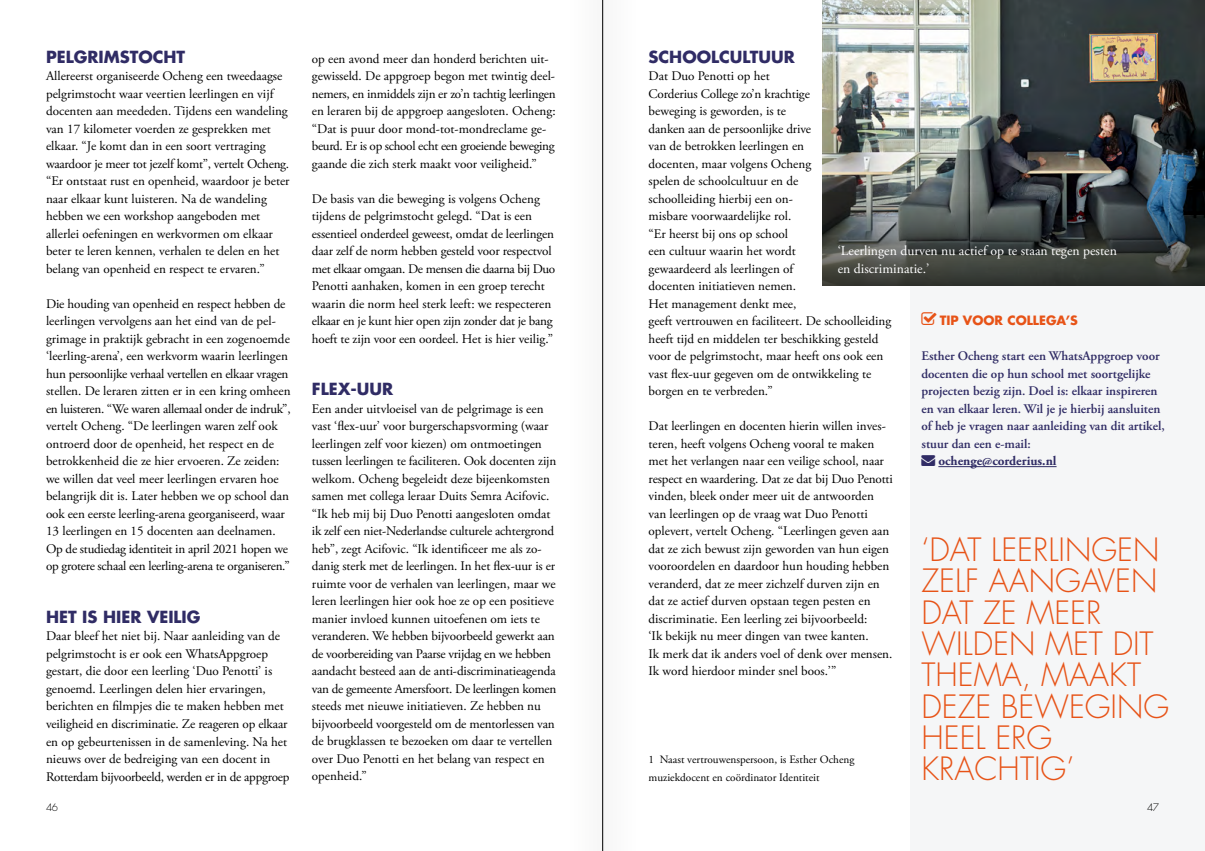
<style>
.page{position:relative;width:1205px;height:851px;background:#fff}
.page>*{position:absolute;margin:0;border:0;box-sizing:border-box;transform-origin:0 0}
.t1{font:300 31.25px/31.2px "Futura Std";color:#e75317}
.t2{font:700 16.25px "Futura Std";color:#302c65}
.t3{font:13.75px/17.5px "Adobe Garamond Pro";color:#fff}
.t4{font:13.12px/17.5px "Adobe Garamond Pro";color:#000}
.t5{font:600 13.12px/17.5px "Adobe Garamond Pro";color:#302c65}
.t6{font:700 13.12px "Adobe Garamond Pro";color:#302c65}
.t7{font:700 12.5px "Futura Std";color:#e75317}
.t8{font:11.25px/17.5px "Adobe Garamond Pro";color:#000}
.t9{font:300 10px "Futura Std";color:#000}
</style>
<div class="page">
<div style="left:567px;top:0;width:35px;height:850px;background:#fbfbfb"></div>
<div style="left:602px;top:0;width:36px;height:850px;background:#fafafa"></div>
<hr style="left:602px;top:0;width:1px;height:850px;background:#000">
<div style="left:911px;top:53px;width:294px;height:797px;background:#f5f6f7"></div>
<img style="left:823px;top:0;width:382px;height:182px">
<hr style="left:938px;top:466px;width:118px;height:1px;background:#302c65">
<svg style="left:823px;top:182px;width:382px;height:103px;background:#404747"></svg>
<p class="t2" style="left:46px;top:46px;width:141px">PELGRIMSTOCHT</p>
<p class="t4" style="left:46px;top:68px;width:245px">Allereerst organiseerde Ocheng een tweedaagse pelgrimstocht waar veertien leerlingen en vijf docenten aan meededen. Tijdens een wandeling van 17 kilometer voerden ze gesprekken met elkaar. “Je komt dan in een soort vertraging waardoor je meer tot jezelf komt”, vertelt Ocheng. “Er ontstaat rust en openheid, waardoor je beter naar elkaar kunt luisteren. Na de wandeling hebben we een workshop aangeboden met allerlei oefeningen en werkvormen om elkaar beter te leren kennen, verhalen te delen en het belang van openheid en respect te ervaren.”</p>
<p class="t4" style="left:46px;top:295px;width:246px">Die houding van openheid en respect hebben de leerlingen vervolgens aan het eind van de pel&shy;grimage in praktijk gebracht in een zogenoemde ‘leerling-arena’, een werkvorm waarin leerlingen hun persoonlijke verhaal vertellen en elkaar vragen stellen. De leraren zitten er in een kring omheen en luisteren. “We waren allemaal onder de indruk”, vertelt Ocheng. “De leerlingen waren zelf ook ontroerd door de openheid, het respect en de betrokkenheid die ze hier ervoeren. Ze zeiden: we willen dat veel meer leerlingen ervaren hoe belangrijk dit is. Later hebben we op school dan ook een eerste leerling-arena georganiseerd, waar 13 leerlingen en 15 docenten aan deelnamen.<br>Op de studiedag identiteit in april 2021 hopen we op grotere schaal een leerling-arena te organiseren.”</p>
<p class="t2" style="left:46px;top:606px;width:156px">HET IS HIER VEILIG</p>
<p class="t4" style="left:46px;top:628px;width:245px">Daar bleef het niet bij. Naar aanleiding van de pelgrimstocht is er ook een WhatsAppgroep gestart, die door een leerling ‘Duo Penotti’ is genoemd. Leerlingen delen hier ervaringen, berichten en filmpjes die te maken hebben met veiligheid en discriminatie. Ze reageren op elkaar en op gebeurtenissen in de samenleving. Na het nieuws over de bedreiging van een docent in Rotterdam bijvoorbeeld, werden er in de appgroep</p>
<p class="t9" style="left:46px;top:801px;width:13px">46</p>
<p class="t4" style="left:312px;top:50px;width:245px">op een avond meer dan honderd berichten uit&shy;gewisseld. De appgroep begon met twintig deel&shy;nemers, en inmiddels zijn er zo’n tachtig leerlingen en leraren bij de appgroep aangesloten. Ocheng: “Dat is puur door mond-tot-mondreclame ge&shy;beurd. Er is op school echt een groeiende beweging gaande die zich sterk maakt voor veiligheid.”</p>
<p class="t4" style="left:312px;top:190px;width:245px">De basis van die beweging is volgens Ocheng tijdens de pelgrimstocht gelegd. “Dat is een essentieel onderdeel geweest, omdat de leerlingen daar zelf de norm hebben gesteld voor respectvol met elkaar omgaan. De mensen die daarna bij Duo Penotti aanhaken, komen in een groep terecht waarin die norm heel sterk leeft: we respecteren elkaar en je kunt hier open zijn zonder dat je bang hoeft te zijn voor een oordeel. Het is hier veilig.”</p>
<p class="t2" style="left:312px;top:378px;width:83px">FLEX-UUR</p>
<p class="t4" style="left:312px;top:400px;width:246px">Een ander uitvloeisel van de pelgrimage is een vast ‘flex-uur’ voor burgerschapsvorming (waar leerlingen zelf voor kiezen) om ontmoetingen tussen leerlingen te faciliteren. Ook docenten zijn welkom. Ocheng begeleidt deze bijeenkomsten samen met collega leraar Duits Semra Acifovic. “Ik heb mij bij Duo Penotti aangesloten omdat ik zelf een niet-Nederlandse culturele achtergrond heb”, zegt Acifovic. “Ik identificeer me als zo&shy;danig sterk met de leerlingen. In het flex-uur is er ruimte voor de verhalen van leerlingen, maar we leren leerlingen hier ook hoe ze op een positieve manier invloed kunnen uitoefenen om iets te veranderen. We hebben bijvoorbeeld gewerkt aan de voorbereiding van Paarse vrijdag en we hebben aandacht besteed aan de anti-discriminatieagenda van de gemeente Amersfoort. De leerlingen komen steeds met nieuwe initiatieven. Ze hebben nu bijvoorbeeld voorgesteld om de mentorlessen van de brugklassen te bezoeken om daar te vertellen over Duo Penotti en het belang van respect en openheid.”</p>
<p class="t2" style="left:648px;top:46px;width:148px">SCHOOLCULTUUR</p>
<p class="t4" style="left:648px;top:68px;width:244px">Dat Duo Penotti op het<br>Corderius College zo’n krachtige<br>beweging is geworden, is te<br>danken aan de persoonlijke drive<br>van de betrokken leerlingen en<br>docenten, maar volgens Ocheng<br>spelen de schoolcultuur en de<br>schoolleiding hierbij een on-<br>misbare voorwaardelijke rol.<br>“Er heerst bij ons op school<br>een cultuur waarin het wordt<br>gewaardeerd als leerlingen of<br>docenten initiatieven nemen.<br>Het management denkt mee,<br>geeft vertrouwen en faciliteert. De schoolleiding heeft tijd en middelen ter beschikking gesteld voor de pelgrimstocht, maar heeft ons ook een vast flex-uur gegeven om de ontwikkeling te borgen en te verbreden.”</p>
<p class="t4" style="left:648px;top:417px;width:246px">Dat leerlingen en docenten hierin willen inves&shy;teren, heeft volgens Ocheng vooral te maken met het verlangen naar een veilige school, naar respect en waardering. Dat ze dat bij Duo Penotti vinden, bleek onder meer uit de antwoorden van leerlingen op de vraag wat Duo Penotti oplevert, vertelt Ocheng. “Leerlingen geven aan dat ze zich bewust zijn geworden van hun eigen vooroordelen en daardoor hun houding hebben veranderd, dat ze meer zichzelf durven zijn en dat ze actief durven opstaan tegen pesten en discriminatie. Een leerling zei bijvoorbeeld:<br>‘Ik bekijk nu meer dingen van twee kanten.<br>Ik merk dat ik anders voel of denk over mensen.<br>Ik word hierdoor minder snel boos.’”</p>
<p class="t3" style="left:838px;top:242px;width:281px">‘Leerlingen durven nu actief op te staan tegen pesten en discriminatie.’</p>
<p class="t7" style="left:939px;top:312px;width:140px">TIP VOOR COLLEGA’S</p>
<p class="t5" style="left:921px;top:347px;width:245px">Esther Ocheng start een WhatsAppgroep voor docenten die op hun school met soortgelijke projecten bezig zijn. Doel is: elkaar inspireren en van elkaar leren. Wil je je hierbij aansluiten of heb je vragen naar aanleiding van dit artikel, stuur dan een e-mail:</p>
<p class="t6" style="left:921px;top:453px;width:137px">→ ochenge@corderius.nl</p>
<h1 class="t1" style="left:921px;top:535px;width:249px">‘DAT LEERLINGEN<br>ZELF AANGAVEN<br>DAT ZE MEER<br>WILDEN MET DIT<br>THEMA, MAAKT<br>DEZE BEWEGING<br>HEEL ERG<br>KRACHTIG’</h1>
<p class="t8" style="left:648px;top:751px;width:207px">1 Naast vertrouwenspersoon, is Esther Ocheng muziekdocent en coördinator Identiteit</p>
<p class="t9" style="left:1147px;top:801px;width:13px">47</p>
</div>
